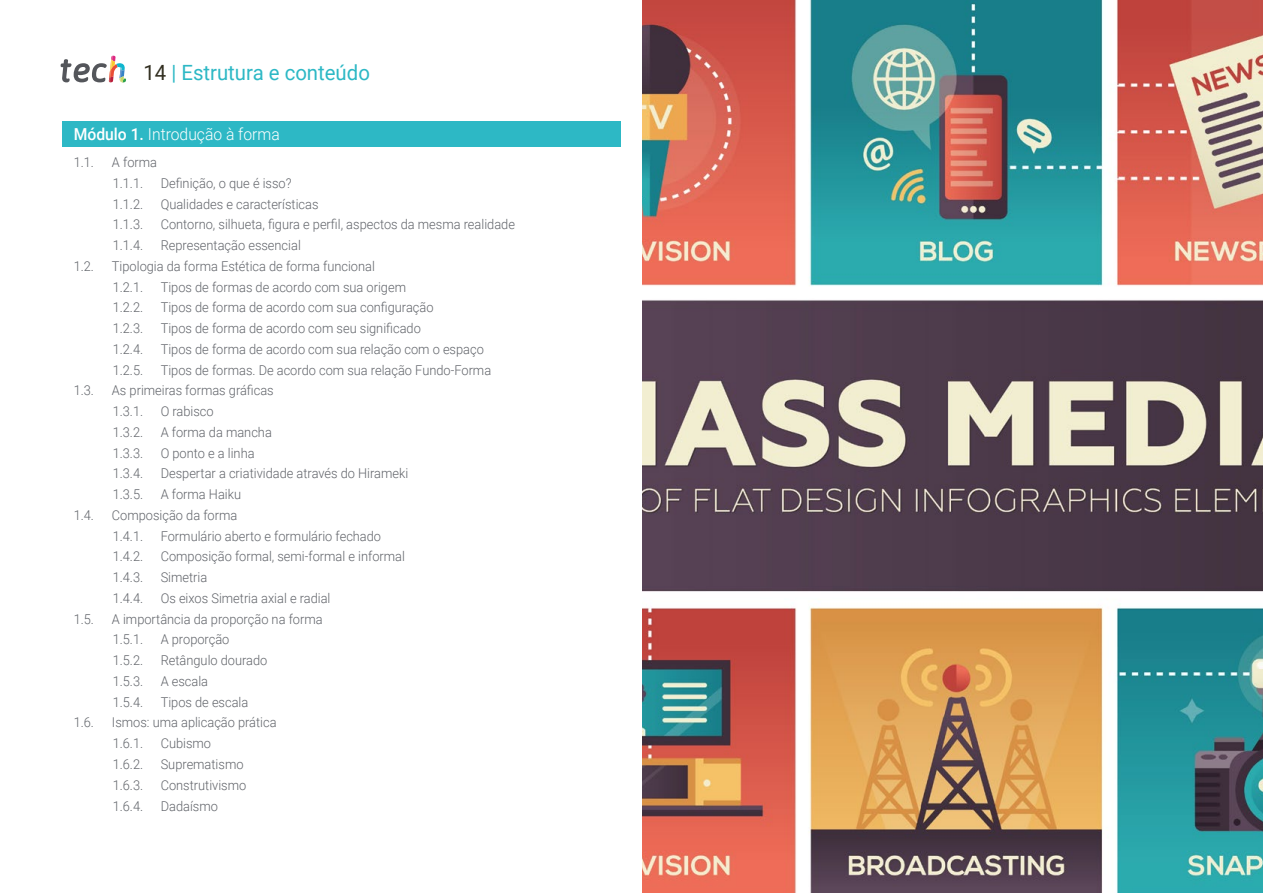
<style>
.page{position:relative;width:1263px;height:893px;background:#fff}
.page>*{position:absolute;margin:0;border:0;box-sizing:border-box;transform-origin:0 0}
.t1{font:21px "Roboto";color:#2db8c5}
.t2{font:300 16.5px "Roboto";color:#fff;scale:.95 1}
.t3{font:300 13.5px/20.7px "Roboto";color:#61646a;scale:.95 1}
.s1{color:#312e20}
.s2{font-weight:500}
</style>
<div class="page">
<div style="left:63px;top:121px;width:558px;height:25px;background:#2db8c5"></div>
<svg style="left:61px;top:56px;width:65px;height:27px"></svg>
<img style="left:642px;top:0;width:621px;height:893px">
<h1 class="t1" style="left:144px;top:57px;width:228px"><span class="s1">14</span> | Estrutura e conteúdo</h1>
<p class="t2" style="left:74px;top:123px;width:218px"><span class="s2">Módulo 1.</span> Introdução à forma</p>
<p class="t3" style="left:74px;top:152px;width:23px">1.1.</p>
<p class="t3" style="left:112px;top:152px;width:49px">A forma<br>1.1.1.</p>
<p class="t3" style="left:161px;top:172px;width:139px">Definição, o que é isso?</p>
<p class="t3" style="left:113px;top:193px;width:34px">1.1.2.</p>
<p class="t3" style="left:161px;top:193px;width:168px">Qualidades e características</p>
<p class="t3" style="left:113px;top:214px;width:34px">1.1.3.</p>
<p class="t3" style="left:161px;top:214px;width:374px">Contorno, silhueta, figura e perfil, aspectos da mesma realidade</p>
<p class="t3" style="left:113px;top:235px;width:34px">1.1.4.</p>
<p class="t3" style="left:161px;top:235px;width:149px">Representação essencial</p>
<p class="t3" style="left:74px;top:255px;width:23px">1.2.</p>
<p class="t3" style="left:112px;top:255px;width:278px">Tipologia da forma Estética de forma funcional<br>1.2.1.</p>
<p class="t3" style="left:161px;top:276px;width:260px">Tipos de formas de acordo com sua origem</p>
<p class="t3" style="left:113px;top:297px;width:34px">1.2.2.</p>
<p class="t3" style="left:161px;top:297px;width:289px">Tipos de forma de acordo com sua configuração</p>
<p class="t3" style="left:113px;top:318px;width:34px">1.2.3.</p>
<p class="t3" style="left:161px;top:318px;width:275px">Tipos de forma de acordo com seu significado</p>
<p class="t3" style="left:113px;top:338px;width:34px">1.2.4.</p>
<p class="t3" style="left:161px;top:338px;width:342px">Tipos de forma de acordo com sua relação com o espaço</p>
<p class="t3" style="left:113px;top:359px;width:34px">1.2.5.</p>
<p class="t3" style="left:161px;top:359px;width:349px">Tipos de formas. De acordo com sua relação Fundo-Forma</p>
<p class="t3" style="left:74px;top:380px;width:23px">1.3.</p>
<p class="t3" style="left:112px;top:380px;width:172px">As primeiras formas gráficas<br>1.3.1.</p>
<p class="t3" style="left:161px;top:401px;width:57px">O rabisco</p>
<p class="t3" style="left:113px;top:421px;width:34px">1.3.2.</p>
<p class="t3" style="left:161px;top:421px;width:118px">A forma da mancha</p>
<p class="t3" style="left:113px;top:442px;width:34px">1.3.3.</p>
<p class="t3" style="left:161px;top:442px;width:100px">O ponto e a linha</p>
<p class="t3" style="left:113px;top:463px;width:34px">1.3.4.</p>
<p class="t3" style="left:161px;top:463px;width:262px">Despertar a criatividade através do Hirameki</p>
<p class="t3" style="left:113px;top:484px;width:34px">1.3.5.</p>
<p class="t3" style="left:161px;top:484px;width:86px">A forma Haiku</p>
<p class="t3" style="left:74px;top:504px;width:23px">1.4.</p>
<p class="t3" style="left:112px;top:504px;width:133px">Composição da forma<br>1.4.1.</p>
<p class="t3" style="left:161px;top:525px;width:234px">Formulário aberto e formulário fechado</p>
<p class="t3" style="left:113px;top:546px;width:34px">1.4.2.</p>
<p class="t3" style="left:161px;top:546px;width:259px">Composição formal, semi-formal e informal</p>
<p class="t3" style="left:113px;top:567px;width:34px">1.4.3.</p>
<p class="t3" style="left:161px;top:567px;width:51px">Simetria</p>
<p class="t3" style="left:113px;top:587px;width:34px">1.4.4.</p>
<p class="t3" style="left:161px;top:587px;width:180px">Os eixos Simetria axial e radial</p>
<p class="t3" style="left:74px;top:608px;width:23px">1.5.</p>
<p class="t3" style="left:112px;top:608px;width:223px">A importância da proporção na forma<br>1.5.1.</p>
<p class="t3" style="left:161px;top:629px;width:74px">A proporção</p>
<p class="t3" style="left:113px;top:650px;width:34px">1.5.2.</p>
<p class="t3" style="left:161px;top:650px;width:114px">Retângulo dourado</p>
<p class="t3" style="left:113px;top:670px;width:34px">1.5.3.</p>
<p class="t3" style="left:161px;top:670px;width:51px">A escala</p>
<p class="t3" style="left:113px;top:691px;width:34px">1.5.4.</p>
<p class="t3" style="left:161px;top:691px;width:94px">Tipos de escala</p>
<p class="t3" style="left:74px;top:712px;width:23px">1.6.</p>
<p class="t3" style="left:112px;top:712px;width:175px">Ismos: uma aplicação prática<br>1.6.1.</p>
<p class="t3" style="left:161px;top:733px;width:55px">Cubismo</p>
<p class="t3" style="left:113px;top:753px;width:34px">1.6.2.</p>
<p class="t3" style="left:161px;top:753px;width:89px">Suprematismo</p>
<p class="t3" style="left:113px;top:774px;width:34px">1.6.3.</p>
<p class="t3" style="left:161px;top:774px;width:92px">Construtivismo</p>
<p class="t3" style="left:113px;top:795px;width:34px">1.6.4.</p>
<p class="t3" style="left:161px;top:795px;width:62px">Dadaísmo</p>
</div>
